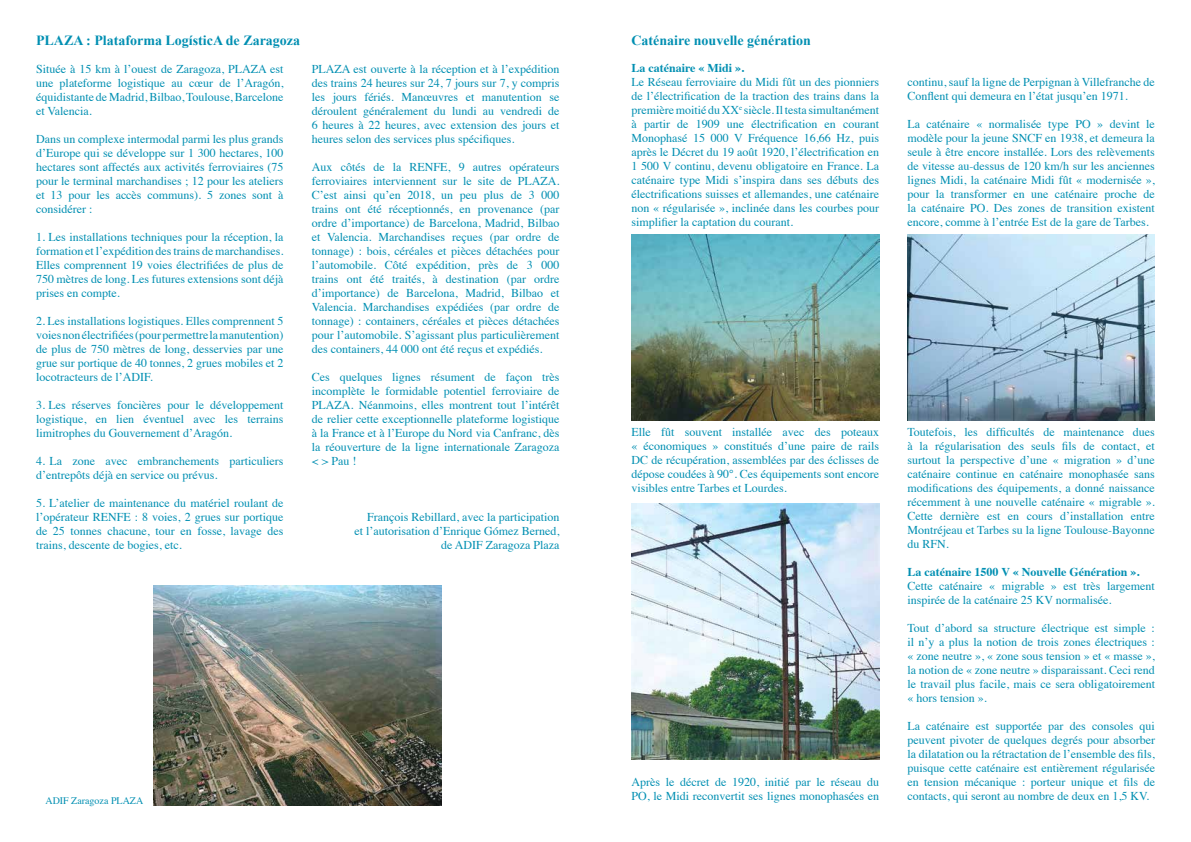
<style>
.page{position:relative;width:1191px;height:842px;background:#fff}
.page>*{position:absolute;margin:0;border:0;box-sizing:border-box;transform-origin:0 0}
.t1{font:700 14px "Times New Roman";color:#008fb2}
.t2{font:12px/14px "Times";color:#008fb2;text-align:justify}
.t3{font:700 12px "Times";color:#008fb2}
.t4{font:10px "Times";color:#008fb2}
</style>
<div class="page">
<img style="left:154px;top:586px;width:288px;height:219px">
<img style="left:631px;top:235px;width:248px;height:185px">
<img style="left:631px;top:504px;width:248px;height:256px">
<img style="left:907px;top:235px;width:248px;height:185px">
<p class="t1" style="left:36px;top:31px;width:266px">PLAZA : Plataforma LogísticA de Zaragoza</p>
<p class="t2" style="left:36px;top:61px;width:249px">Située à 15 km à l’ouest de Zaragoza, PLAZA est une plateforme logistique au cœur de l’Aragón, équidistante de Madrid, Bilbao, Toulouse, Barcelone et Valencia.</p>
<p class="t2" style="left:36px;top:131px;width:249px">Dans un complexe intermodal parmi les plus grands d’Europe qui se développe sur 1 300 hectares, 100 hectares sont affectés aux activités ferroviaires (75 pour le terminal marchandises ; 12 pour les ateliers et 13 pour les accès communs). 5 zones sont à considérer :</p>
<p class="t2" style="left:36px;top:229px;width:249px">1. Les installations techniques pour la réception, la formation et l’expédition des trains de marchandises.<br>Elles comprennent 19 voies électrifiées de plus de 750 mètres de long. Les futures extensions sont déjà prises en compte.</p>
<p class="t2" style="left:36px;top:313px;width:249px">2. Les installations logistiques. Elles comprennent 5 voies non électrifiées (pour permettre la manutention) de plus de 750 mètres de long, desservies par une grue sur portique de 40 tonnes, 2 grues mobiles et 2 locotracteurs de l’ADIF.</p>
<p class="t2" style="left:36px;top:397px;width:249px">3. Les réserves foncières pour le développement logistique, en lien éventuel avec les terrains limitrophes du Gouvernement d’Aragón.</p>
<p class="t2" style="left:36px;top:453px;width:249px">4. La zone avec embranchements particuliers d’entrepôts déjà en service ou prévus.</p>
<p class="t2" style="left:36px;top:495px;width:249px">5. L’atelier de maintenance du matériel roulant de l’opérateur RENFE : 8 voies, 2 grues sur portique de 25 tonnes chacune, tour en fosse, lavage des trains, descente de bogies, etc.</p>
<p class="t2" style="left:312px;top:61px;width:249px">PLAZA est ouverte à la réception et à l’expédition des trains 24 heures sur 24, 7 jours sur 7, y compris les jours fériés. Manœuvres et manutention se déroulent généralement du lundi au vendredi de 6 heures à 22 heures, avec extension des jours et heures selon des services plus spécifiques.</p>
<p class="t2" style="left:312px;top:159px;width:249px">Aux côtés de la RENFE, 9 autres opérateurs ferroviaires interviennent sur le site de PLAZA.<br>C’est ainsi qu’en 2018, un peu plus de 3 000 trains ont été réceptionnés, en provenance (par ordre d’importance) de Barcelona, Madrid, Bilbao et Valencia. Marchandises reçues (par ordre de tonnage) : bois, céréales et pièces détachées pour l’automobile. Côté expédition, près de 3 000 trains ont été traités, à destination (par ordre d’importance) de Barcelona, Madrid, Bilbao et Valencia. Marchandises expédiées (par ordre de tonnage) : containers, céréales et pièces détachées pour l’automobile. S’agissant plus particulièrement des containers, 44 000 ont été reçus et expédiés.</p>
<p class="t2" style="left:312px;top:369px;width:249px">Ces quelques lignes résument de façon très incomplète le formidable potentiel ferroviaire de PLAZA. Néanmoins, elles montrent tout l’intérêt de relier cette exceptionnelle plateforme logistique à la France et à l’Europe du Nord via Canfranc, dès la réouverture de la ligne internationale Zaragoza &lt; &gt; Pau !</p>
<p class="t2" style="left:354px;top:509px;width:206px;text-align:right">François Rebillard, avec la participation<br>et l’autorisation d’Enrique Gómez Berned, de ADIF Zaragoza Plaza</p>
<p class="t4" style="left:45px;top:792px;width:99px">ADIF Zaragoza PLAZA</p>
<p class="t1" style="left:631px;top:31px;width:181px">Caténaire nouvelle génération</p>
<p class="t3" style="left:631px;top:56px;width:114px">La caténaire « Midi ».</p>
<p class="t2" style="left:631px;top:74px;width:249px">Le Réseau ferroviaire du Midi fût un des pionniers de l’électrification de la traction des trains dans la première moitié du XX<sup>e</sup> siècle. Il testa simultanément à partir de 1909 une électrification en courant Monophasé 15 000 V Fréquence 16,66 Hz, puis après le Décret du 19 août 1920, l’électrification en 1 500 V continu, devenu obligatoire en France. La caténaire type Midi s’inspira dans ses débuts des électrifications suisses et allemandes, une caténaire non « régularisée », inclinée dans les courbes pour simplifier la captation du courant.</p>
<p class="t2" style="left:907px;top:74px;width:249px">continu, sauf la ligne de Perpignan à Villefranche de<br>Conflent qui demeura en l’état jusqu’en 1971.</p>
<p class="t2" style="left:907px;top:116px;width:249px">La caténaire « normalisée type PO » devint le modèle pour la jeune SNCF en 1938, et demeura la seule à être encore installée. Lors des relèvements de vitesse au-dessus de 120 km/h sur les anciennes lignes Midi, la caténaire Midi fût « modernisée », pour la transformer en une caténaire proche de la caténaire PO. Des zones de transition existent encore, comme à l’entrée Est de la gare de Tarbes.</p>
<p class="t2" style="left:631px;top:424px;width:249px">Elle fût souvent installée avec des poteaux « économiques » constitués d’une paire de rails DC de récupération, assemblées par des éclisses de dépose coudées à 90°. Ces équipements sont encore visibles entre Tarbes et Lourdes.</p>
<p class="t2" style="left:631px;top:774px;width:249px">Après le décret de 1920, initié par le réseau du<br>PO, le Midi reconvertit ses lignes monophasées en</p>
<p class="t2" style="left:907px;top:424px;width:249px">Toutefois, les difficultés de maintenance dues à la régularisation des seuls fils de contact, et surtout la perspective d’une « migration » d’une caténaire continue en caténaire monophasée sans modifications des équipements, a donné naissance récemment à une nouvelle caténaire « migrable ».<br>Cette dernière est en cours d’installation entre Montréjeau et Tarbes su la ligne Toulouse-Bayonne du RFN.</p>
<p class="t3" style="left:907px;top:560px;width:234px">La caténaire 1500 V « Nouvelle Génération ».</p>
<p class="t2" style="left:907px;top:578px;width:249px">Cette caténaire « migrable » est très largement inspirée de la caténaire 25 KV normalisée.</p>
<p class="t2" style="left:907px;top:620px;width:249px">Tout d’abord sa structure électrique est simple : il n’y a plus la notion de trois zones électriques : « zone neutre », « zone sous tension » et « masse », la notion de « zone neutre » disparaissant. Ceci rend le travail plus facile, mais ce sera obligatoirement « hors tension ».</p>
<p class="t2" style="left:907px;top:718px;width:249px">La caténaire est supportée par des consoles qui peuvent pivoter de quelques degrés pour absorber la dilatation ou la rétractation de l’ensemble des fils, puisque cette caténaire est entièrement régularisée en tension mécanique : porteur unique et fils de contacts, qui seront au nombre de deux en 1,5 KV.</p>
</div>
